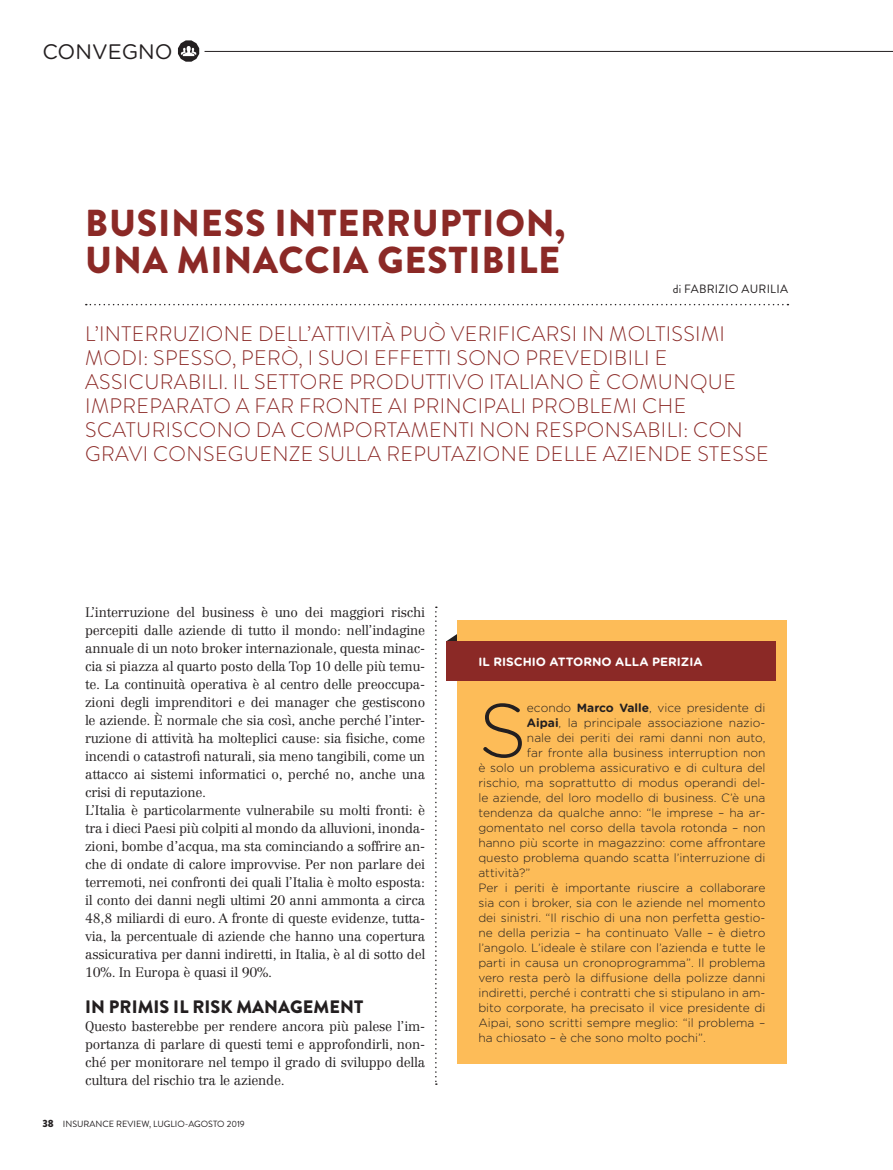
<style>
.page{position:relative;width:893px;height:1170px;background:#fff}
.page>*{position:absolute;margin:0;border:0;box-sizing:border-box;transform-origin:0 0}
.t1{font:300 75.9px "Gotham Rounded";color:#231f20}
.t2{font:900 37.5px "Brandon Grotesque";letter-spacing:.02em;color:#8b2926}
.t3{font:300 21px/24px "Brandon Grotesque";letter-spacing:.02em;color:#8b2926}
.t4{font:21px "Gotham Rounded";color:#231f20}
.t5{font:900 18px "Brandon Grotesque";letter-spacing:.005em;color:#231f20}
.t6{font:300 13.5px/18px "Centennial LT Std";letter-spacing:-.015em;color:#231f20;text-align:justify}
.t7{font:300 12px/15px "Gotham Rounded";color:#231f20;text-align:justify}
.t8{font:700 12px "Gotham Rounded";color:#fff}
.t9{font:12px "Brandon Grotesque";letter-spacing:.02em;color:#231f20}
.t10{font:9px "Brandon Grotesque";color:#231f20}
.s1{font-weight:900;font-size:10.5px}
.s2{font-weight:700}
</style>
<div class="page">
<svg style="left:178px;top:40px;width:21px;height:22px"></svg>
<hr style="left:205px;top:51px;width:688px;height:1px;background:#231f20">
<svg style="left:435px;top:606px;width:2px;height:478px"></svg>
<svg style="left:86px;top:304px;width:702px;height:1px"></svg>
<svg style="left:447px;top:634px;width:10px;height:7px"></svg>
<div style="left:457px;top:620px;width:330px;height:443px;background:#fdbc58"></div>
<div style="left:446px;top:641px;width:330px;height:40px;background:#8b2926"></div>
<p class="t4" style="left:43px;top:37px;width:132px">CONVEGNO</p>
<p class="t2" style="left:85px;top:196px;width:481px">BUSINESS INTERRUPTION,</p>
<p class="t2" style="left:85px;top:234px;width:476px">UNA MINACCIA GESTIBILE</p>
<p class="t9" style="left:673px;top:281px;width:117px">di FABRIZIO AURILIA</p>
<p class="t3" style="left:85px;top:322px;width:685px">L’INTERRUZIONE DELL’ATTIVITÀ PUÒ VERIFICARSI IN MOLTISSIMI MODI: SPESSO, PERÒ, I SUOI EFFETTI SONO PREVEDIBILI E ASSICURABILI. IL SETTORE PRODUTTIVO ITALIANO È COMUNQUE IMPREPARATO A FAR FRONTE AI PRINCIPALI PROBLEMI CHE SCATURISCONO DA COMPORTAMENTI NON RESPONSABILI: CON GRAVI CONSEGUENZE SULLA REPUTAZIONE DELLE AZIENDE STESSE</p>
<p class="t6" style="left:85px;top:603px;width:342px">L’interruzione del business è uno dei maggiori rischi percepiti dalle aziende di tutto il mondo: nell’indagine annuale di un noto broker internazionale, questa minac&shy;cia si piazza al quarto posto della Top 10 delle più temu&shy;te. La continuità operativa è al centro delle preoccupa&shy;zioni degli imprenditori e dei manager che gestiscono le aziende. È normale che sia così, anche perché l’inter&shy;ruzione di attività ha molteplici cause: sia fisiche, come incendi o catastrofi naturali, sia meno tangibili, come un attacco ai sistemi informatici o, perché no, anche una crisi di reputazione.</p>
<p class="t6" style="left:85px;top:801px;width:342px">L’Italia è particolarmente vulnerabile su molti fronti: è tra i dieci Paesi più colpiti al mondo da alluvioni, inonda&shy;zioni, bombe d’acqua, ma sta cominciando a soffrire an&shy;che di ondate di calore improvvise. Per non parlare dei terremoti, nei confronti dei quali l’Italia è molto esposta: il conto dei danni negli ultimi 20 anni ammonta a circa 48,8 miliardi di euro. A fronte di queste evidenze, tutta&shy;via, la percentuale di aziende che hanno una copertura assicurativa per danni indiretti, in Italia, è al di sotto del 10%. In Europa è quasi il 90%.</p>
<p class="t5" style="left:85px;top:993px;width:280px">IN PRIMIS IL RISK MANAGEMENT</p>
<p class="t6" style="left:85px;top:1017px;width:342px">Questo basterebbe per rendere ancora più palese l’im&shy;portanza di parlare di questi temi e approfondirli, non&shy;ché per monitorare nel tempo il grado di sviluppo della cultura del rischio tra le aziende.</p>
<p class="t10" style="left:43px;top:1117px;width:204px"><span class="s1">38</span> INSURANCE REVIEW, LUGLIO-AGOSTO 2019</p>
<p class="t8" style="left:478px;top:653px;width:226px">IL RISCHIO ATTORNO ALLA PERIZIA</p>
<p class="t1" style="left:478px;top:679px;width:50px">S</p>
<p class="t7" style="left:527px;top:699px;width:240px">econdo <span class="s2">Marco Valle</span>, vice presidente di</p>
<p class="t7" style="left:527px;top:714px;width:240px"><span class="s2">Aipai</span>, la principale associazione nazio-</p>
<p class="t7" style="left:527px;top:729px;width:240px">nale dei periti dei rami danni non auto,</p>
<p class="t7" style="left:527px;top:744px;width:240px">far fronte alla business interruption non</p>
<p class="t7" style="left:478px;top:759px;width:289px">è solo un problema assicurativo e di cultura del</p>
<p class="t7" style="left:478px;top:774px;width:289px">rischio, ma soprattutto di modus operandi del-</p>
<p class="t7" style="left:478px;top:789px;width:289px">le aziende, del loro modello di business. C’è una</p>
<p class="t7" style="left:478px;top:804px;width:289px">tendenza da qualche anno: “le imprese – ha ar-</p>
<p class="t7" style="left:478px;top:819px;width:289px">gomentato nel corso della tavola rotonda – non</p>
<p class="t7" style="left:478px;top:834px;width:289px">hanno più scorte in magazzino: come affrontare</p>
<p class="t7" style="left:478px;top:849px;width:289px">questo problema quando scatta l’interruzione di</p>
<p class="t7" style="left:478px;top:864px;width:53px">attività?”</p>
<p class="t7" style="left:478px;top:879px;width:289px">Per i periti è importante riuscire a collaborare sia con i broker, sia con le aziende nel momento dei sinistri. “Il rischio di una non perfetta gestio&shy;ne della perizia – ha continuato Valle – è dietro l’angolo. L’ideale è stilare con l’azienda e tutte le parti in causa un cronoprogramma”. Il problema vero resta però la diffusione della polizze danni indiretti, perché i contratti che si stipulano in am&shy;bito corporate, ha precisato il vice presidente di Aipai, sono scritti sempre meglio: “il problema – ha chiosato – è che sono molto pochi”.</p>
</div>
